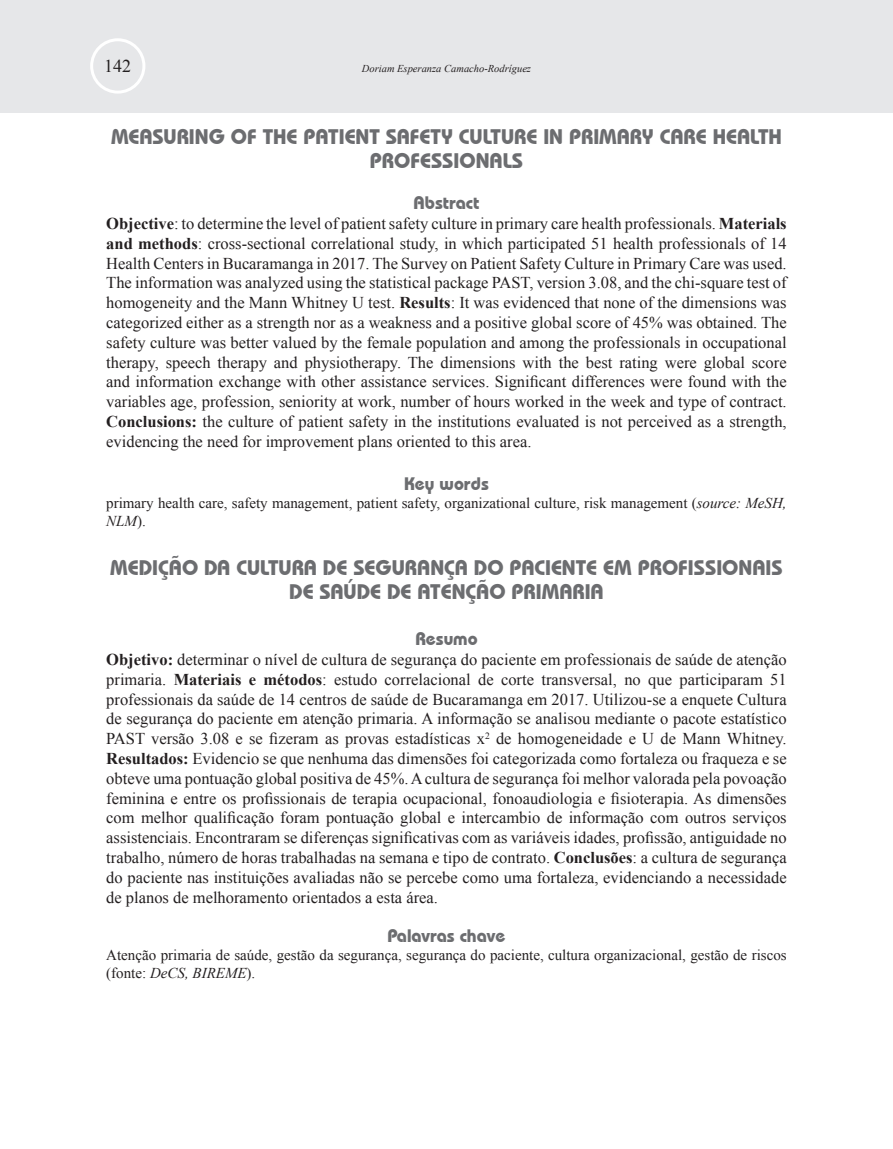
<style>
.page{position:relative;width:893px;height:1149px;background:#fff}
.page>*{position:absolute;margin:0;border:0;box-sizing:border-box;transform-origin:0 0}
.t1{font:700 21px/24px "Bauhaus IT Cby BT";color:#6c6d70;text-align:center}
.t2{font:700 18px "Bauhaus IT Cby BT";color:#6c6d70}
.t3{font:18px "Times New Roman";color:#231f20}
.t4{font:16.5px/19.8px "Times New Roman";color:#231f20;text-align:justify}
.t5{font:15px/18px "Times New Roman";color:#231f20}
.t6{font:italic 10.5px "Times New Roman";color:#231f20}
.s1{font-weight:700}
.s2{font-style:italic}
</style>
<div class="page">
<div style="left:0;top:0;width:893px;height:113px;background:#e6e7e9"></div>
<div style="left:90px;top:38px;width:55px;height:56px;border:3px solid #fff;border-radius:50%"></div>
<p class="t3" style="left:104px;top:54px;width:28px">142</p>
<p class="t6" style="left:362px;top:61px;width:171px">Doriam Esperanza Camacho-Rodríguez</p>
<p class="t1" style="left:111px;top:124px;width:672px">MEASURING OF THE PATIENT SAFETY CULTURE IN PRIMARY CARE HEALTH<br>PROFESSIONALS</p>
<p class="t2" style="left:414px;top:192px;width:67px">Abstract</p>
<p class="t4" style="left:106px;top:213px;width:682px"><span class="s1">Objective</span>: to determine the level of patient safety culture in primary care health professionals. <span class="s1">Materials and methods</span>: cross-sectional correlational study, in which participated 51 health professionals of 14<br>Health Centers in Bucaramanga in 2017. The Survey on Patient Safety Culture in Primary Care was used.<br>The information was analyzed using the statistical package PAST, version 3.08, and the chi-square test of homogeneity and the Mann Whitney U test. <span class="s1">Results</span>: It was evidenced that none of the dimensions was categorized either as a strength nor as a weakness and a positive global score of 45% was obtained. The safety culture was better valued by the female population and among the professionals in occupational therapy, speech therapy and physiotherapy. The dimensions with the best rating were global score and information exchange with other assistance services. Significant differences were found with the variables age, profession, seniority at work, number of hours worked in the week and type of contract.<br><span class="s1">Conclusions:</span> the culture of patient safety in the institutions evaluated is not perceived as a strength, evidencing the need for improvement plans oriented to this area.</p>
<p class="t2" style="left:404px;top:472px;width:86px">Key words</p>
<p class="t5" style="left:106px;top:493px;width:682px">primary health care, safety management, patient safety, organizational culture, risk management (<span class="s2">source: MeSH,<br>NLM</span>).</p>
<p class="t1" style="left:110px;top:555px;width:674px">MEDIÇÃO DA CULTURA DE SEGURANÇA DO PACIENTE EM PROFISSIONAIS<br>DE SAÚDE DE ATENÇÃO PRIMARIA</p>
<p class="t2" style="left:415px;top:627px;width:64px">Resumo</p>
<p class="t4" style="left:106px;top:649px;width:682px"><span class="s1">Objetivo:</span> determinar o nível de cultura de segurança do paciente em professionais de saúde de atenção primaria. <span class="s1">Materiais e métodos</span>: estudo correlacional de corte transversal, no que participaram 51 professionais da saúde de 14 centros de saúde de Bucaramanga em 2017. Utilizou-se a enquete Cultura de segurança do paciente em atenção primaria. A informação se analisou mediante o pacote estatístico PAST versão 3.08 e se fizeram as provas estadísticas x<sup>2</sup> de homogeneidade e U de Mann Whitney.<br><span class="s1">Resultados:</span> Evidencio se que nenhuma das dimensões foi categorizada como fortaleza ou fraqueza e se obteve uma pontuação global positiva de 45%. A cultura de segurança foi melhor valorada pela povoação feminina e entre os profissionais de terapia ocupacional, fonoaudiologia e fisioterapia. As dimensões com melhor qualificação foram pontuação global e intercambio de informação com outros serviços assistenciais. Encontraram se diferenças significativas com as variáveis idades, profissão, antiguidade no trabalho, número de horas trabalhadas na semana e tipo de contrato. <span class="s1">Conclusões</span>: a cultura de segurança do paciente nas instituições avaliadas não se percebe como uma fortaleza, evidenciando a necessidade de planos de melhoramento orientados a esta área.</p>
<p class="t2" style="left:388px;top:924px;width:119px">Palavras chave</p>
<p class="t5" style="left:106px;top:945px;width:682px">Atenção primaria de saúde, gestão da segurança, segurança do paciente, cultura organizacional, gestão de riscos (fonte: <span class="s2">DeCS, BIREME</span>).</p>
</div>
